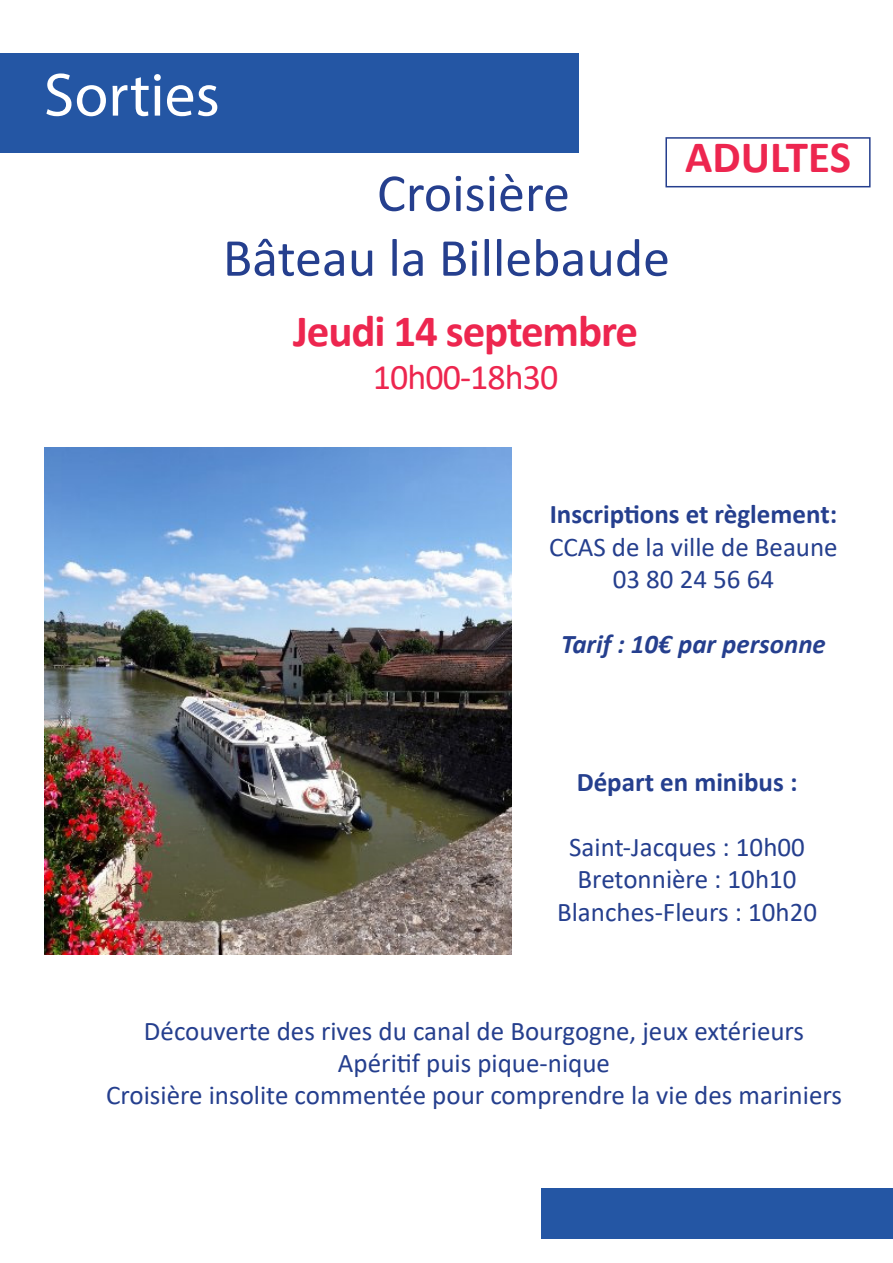
<style>
.page{position:relative;width:893px;height:1263px;background:#fff}
.page>*{position:absolute;margin:0;border:0;box-sizing:border-box;transform-origin:0 0}
.t1{font:61.5px "Myriad Pro";color:#fff}
.t2{font:54px/64.8px "Calibri";color:#253f8e}
.t3{font:700 45px "Calibri";letter-spacing:-.025em;color:#ed264f}
.t4{font:700 45px "Calibri";color:#ed264f}
.t5{font:36px "Calibri";letter-spacing:-.025em;color:#ed264f}
.t6{font:27px/32.4px "Calibri";color:#253f8e;text-align:center}
.t7{font:700 27px "Calibri";color:#253f8e}
.t8{font:italic 700 27px "Calibri";color:#253f8e}
</style>
<div class="page">
<div style="left:0;top:53px;width:578px;height:100px;background:#2456a4"></div>
<div style="left:541px;top:1188px;width:352px;height:50px;background:#2456a4"></div>
<img style="left:45px;top:448px;width:467px;height:506px">
<div style="left:665px;top:137px;width:206px;height:50px;border:2px solid #253f8e"></div>
<h1 class="t1" style="left:44px;top:57px;width:177px">Sorties</h1>
<h2 class="t2" style="left:223px;top:159px;width:449px;text-indent:154px">Croisière<br>Bâteau la Billebaude</h2>
<h3 class="t3" style="left:293px;top:299px;width:346px">Jeudi 14 septembre</h3>
<h3 class="t5" style="left:373px;top:352px;width:187px">10h00-18h30</h3>
<h3 class="t4" style="left:685px;top:126px;width:167px">ADULTES</h3>
<p class="t7" style="left:550px;top:495px;width:289px">Inscriptions et règlement:</p>
<p class="t6" style="left:549px;top:530px;width:290px">CCAS de la ville de Beaune<br>03 80 24 56 64</p>
<p class="t8" style="left:561px;top:625px;width:266px">Tarif : 10€ par personne</p>
<p class="t7" style="left:577px;top:763px;width:222px">Départ en minibus :</p>
<p class="t6" style="left:557px;top:830px;width:261px">Saint-Jacques : 10h00<br>Bretonnière : 10h10<br>Blanches-Fleurs : 10h20</p>
<p class="t6" style="left:106px;top:1014px;width:737px">Découverte des rives du canal de Bourgogne, jeux extérieurs<br>Apéritif puis pique-nique<br>Croisière insolite commentée pour comprendre la vie des mariniers</p>
</div>
